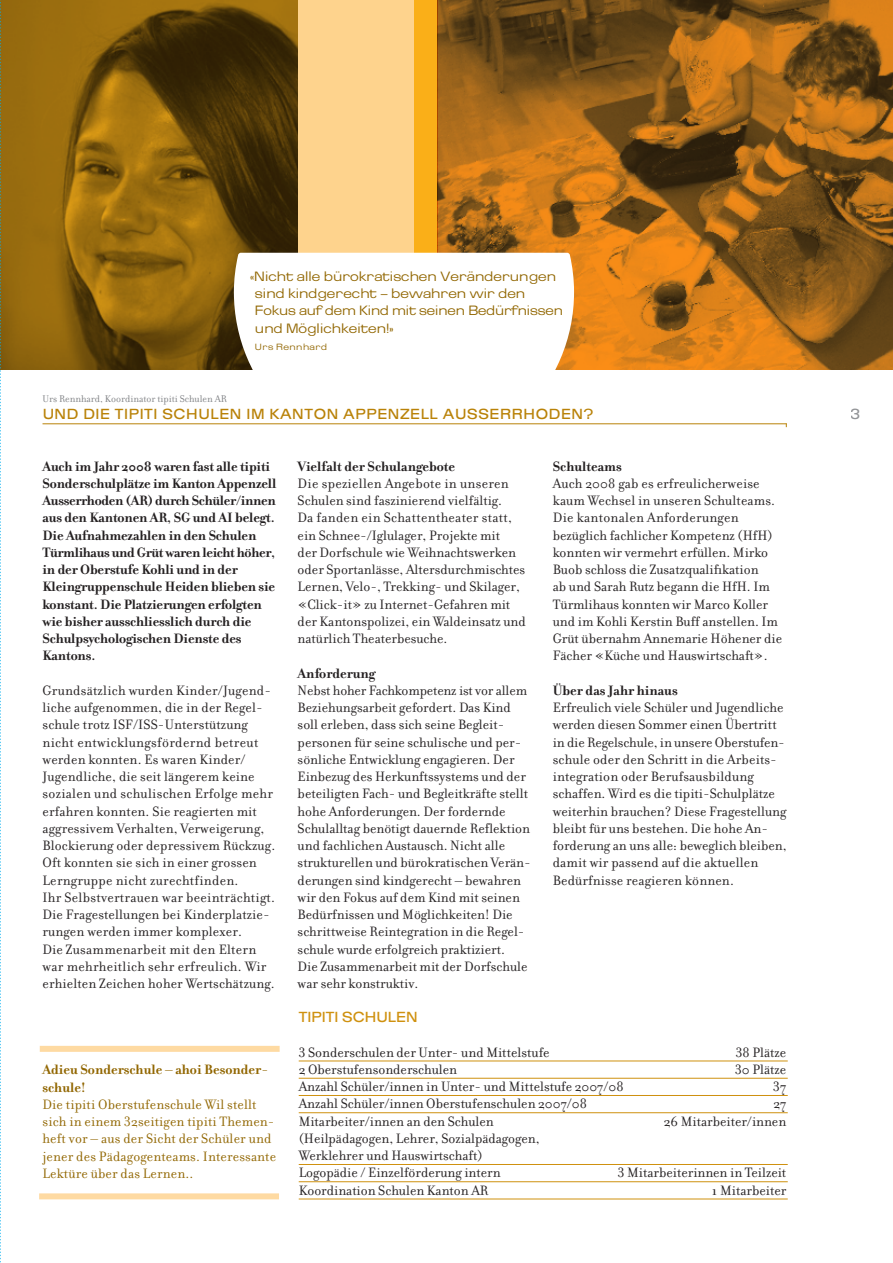
<style>
.page{position:relative;width:893px;height:1263px;background:#fff}
.page>*{position:absolute;margin:0;border:0;box-sizing:border-box;transform-origin:0 0}
.t1{font:14.7px/17.2px "Filosofia";color:#231f20}
.t2{font:700 14.7px/17.2px "Filosofia";letter-spacing:-.01em;color:#231f20}
.t3{font:14.7px/17.2px "Filosofia";letter-spacing:.01em;color:#916600}
.t4{font:14.7px "Cg Brazilia Seven";letter-spacing:.04em;color:#b98208}
.t5{font:700 14.7px/17.2px "Filosofia";color:#916600}
.t6{font:14.7px "Cg Brazilia Seven";color:#cf910f}
.t7{font:14.7px "Cg Brazilia Seven";color:#939598}
.t8{font:13.5px/17.2px "Cg Brazilia Three";color:#916600}
.t9{font:10.5px "Filosofia";color:#808285}
.t10{font:9px "Cg Brazilia Three";letter-spacing:.04em;color:#916600}
</style>
<div class="page">
<div style="left:298px;top:0;width:116px;height:370px;background:#fed38d"></div>
<img style="left:1px;top:0;width:297px;height:370px">
<div style="left:414px;top:0;width:24px;height:370px;background:#faaf18"></div>
<img style="left:438px;top:0;width:455px;height:370px">
<svg style="left:234px;top:253px;width:340px;height:172px"></svg>
<hr style="left:43px;top:423px;width:744px;height:1px;background:#b98208">
<hr style="left:299px;top:1060px;width:489px;height:1px;background:#cf910f">
<hr style="left:299px;top:1078px;width:489px;height:1px;background:#cf910f">
<hr style="left:299px;top:1095px;width:489px;height:1px;background:#cf910f">
<hr style="left:299px;top:1112px;width:489px;height:1px;background:#cf910f">
<hr style="left:299px;top:1164px;width:489px;height:1px;background:#cf910f">
<hr style="left:299px;top:1181px;width:489px;height:1px;background:#cf910f">
<hr style="left:299px;top:1198px;width:489px;height:1px;background:#cf910f">
<svg style="left:0;top:0;width:1px;height:1263px"></svg>
<div style="left:40px;top:1046px;width:240px;height:6px;background:#fedaa2"></div>
<div style="left:39px;top:1193px;width:240px;height:6px;background:#fedaa2"></div>
<p class="t9" style="left:43px;top:393px;width:186px">Urs Rennhard, Koordinator tipiti Schulen AR</p>
<p class="t8" style="left:255px;top:267px;width:310px;text-indent:-5px">«Nicht alle bürokratischen Veränderungen sind kindgerecht – bewahren wir den Fokus auf dem Kind mit seinen Bedürfnissen und Möglichkeiten!»</p>
<p class="t10" style="left:255px;top:341px;width:73px">Urs Rennhard</p>
<p class="t4" style="left:43px;top:405px;width:413px">UND DIE TIPITI SCHU LEN IM KANTON APPENZELL AUSS</p>
<p class="t4" style="left:490px;top:405px;width:105px">ERRHODEN?</p>
<p class="t2" style="left:43px;top:458px;width:235px">Auch im Jahr 2008 waren fast alle tipiti Sonderschulplätze im Kanton Appenzell Ausserrhoden (AR) durch Schüler/innen aus den Kantonen AR, SG und AI belegt.<br>Die Aufnahmezahlen in den Schulen Türmlihaus und Grüt waren leicht höher, in der Oberstufe Kohli und in der Kleingruppenschule Heiden blieben sie konstant. Die Platzierungen erfolgten wie bisher ausschliesslich durch die Schulpsychologischen Dienste des Kantons.</p>
<p class="t1" style="left:43px;top:682px;width:234px">Grundsätzlich wurden Kinder/Jugend&shy;liche aufgenommen, die in der Regel&shy;schule trotz ISF/ISS-Unterstützung nicht entwicklungsfördernd betreut werden konnten. Es waren Kinder/ Jugendliche, die seit längerem keine sozialen und schulischen Erfolge mehr erfahren konnten. Sie reagierten mit aggressivem Verhalten, Verweigerung, Blockierung oder depressivem Rückzug.<br>Oft konnten sie sich in einer grossen Lerngruppe nicht zurechtfinden.<br>Ihr Selbstvertrauen war beeinträchtigt.<br>Die Fragestellungen bei Kinderplatzie&shy;rungen werden immer komplexer.<br>Die Zusammenarbeit mit den Eltern war mehrheitlich sehr erfreulich. Wir erhielten Zeichen hoher Wertschätzung.</p>
<p class="t5" style="left:43px;top:1061px;width:227px">Adieu Sonderschule – ahoi Besonder&shy;schule!</p>
<p class="t3" style="left:43px;top:1096px;width:235px">Die tipiti Oberstufenschule Wil stellt sich in einem 32seitigen tipiti Themen&shy;heft vor – aus der Sicht der Schüler und jener des Pädagogenteams. Interessante Lektüre über das Lernen..</p>
<p class="t2" style="left:298px;top:458px;width:159px">Vielfalt der Schulangebote</p>
<p class="t1" style="left:298px;top:475px;width:230px">Die speziellen Angebote in unseren Schulen sind faszinierend vielfältig.<br>Da fanden ein Schattentheater statt, ein Schnee-/Iglulager, Projekte mit<br>der Dorfschule wie Weihnachtswerken oder Sportanlässe, Altersdurchmischtes Lernen, Velo-, Trekking- und Skilager, «Click-it» zu Internet-Gefahren mit der Kantonspolizei, ein Waldeinsatz und natürlich Theaterbesuche.</p>
<p class="t2" style="left:298px;top:664px;width:79px">Anforderung</p>
<p class="t1" style="left:298px;top:682px;width:235px">Nebst hoher Fachkompetenz ist vor allem Beziehungsarbeit gefordert. Das Kind soll erleben, dass sich seine Begleit&shy;personen für seine schulische und per&shy;sönliche Entwicklung engagieren. Der Einbezug des Herkunftssystems und der beteiligten Fach- und Begleitkräfte stellt hohe Anforderungen. Der fordernde Schulalltag benötigt dauernde Reflektion und fachlichen Austausch. Nicht alle strukturellen und bürokratischen Verän&shy;derungen sind kindgerecht – bewahren wir den Fokus auf dem Kind mit seinen Bedürfnissen und Möglichkeiten! Die schrittweise Reintegration in die Regel&shy;schule wurde erfolgreich praktiziert.<br>Die Zusammenarbeit mit der Dorfschule war sehr konstruktiv.</p>
<p class="t2" style="left:553px;top:457px;width:70px">Schulteams</p>
<p class="t1" style="left:553px;top:475px;width:231px">Auch 2008 gab es erfreulicherweise kaum Wechsel in unseren Schulteams.<br>Die kantonalen Anforderungen bezüglich fachlicher Kompetenz (HfH) konnten wir vermehrt erfüllen. Mirko Buob schloss die Zusatzqualifikation<br>ab und Sarah Rutz begann die HfH. Im Türmlihaus konnten wir Marco Koller und im Kohli Kerstin Buff anstellen. Im Grüt übernahm Annemarie Höhener die Fächer «Küche und Hauswirtschaft».</p>
<p class="t2" style="left:553px;top:682px;width:126px">Über das Jahr hinaus</p>
<p class="t1" style="left:553px;top:699px;width:235px">Erfreulich viele Schüler und Jugendliche werden diesen Sommer einen Übertritt in die Regelschule, in unsere Oberstufen&shy;schule oder den Schritt in die Arbeits&shy;integration oder Berufsausbildung schaffen. Wird es die tipiti-Schulplätze weiterhin brauchen? Diese Fragestellung bleibt für uns bestehen. Die hohe An&shy;forderung an uns alle: beweglich bleiben, damit wir passend auf die aktuellen Bedürfnisse reagieren können.</p>
<p class="t6" style="left:299px;top:1008px;width:8px">TIPITI</p>
<p class="t6" style="left:342px;top:1008px;width:46px">SCHULEN</p>
<p class="t1" style="left:299px;top:1043px;width:252px">3 Sonderschulen der Unter- und Mittelstufe</p>
<p class="t1" style="left:736px;top:1043px;width:52px">38 Plätze</p>
<p class="t1" style="left:299px;top:1061px;width:160px">2 Oberstufensonderschulen</p>
<p class="t1" style="left:735px;top:1061px;width:53px">30 Plätze</p>
<p class="t1" style="left:299px;top:1078px;width:326px">Anzahl Schüler/innen in Unter- und Mittelstufe 2007/08</p>
<p class="t1" style="left:773px;top:1078px;width:14px">37</p>
<p class="t1" style="left:299px;top:1095px;width:290px">Anzahl Schüler/innen Oberstufenschulen 2007/08</p>
<p class="t1" style="left:773px;top:1095px;width:14px">27</p>
<p class="t1" style="left:299px;top:1112px;width:196px">Mitarbeiter/innen an den Schulen</p>
<p class="t1" style="left:664px;top:1112px;width:124px">26 Mitarbeiter/innen</p>
<p class="t1" style="left:299px;top:1130px;width:242px">(Heilpädagogen, Lehrer, Sozialpädagogen,<br>Werklehrer und Hauswirtschaft)<br>Logopädie / Einzelförderung intern</p>
<p class="t1" style="left:618px;top:1164px;width:170px">3 Mitarbeiterinnen in Teilzeit</p>
<p class="t1" style="left:299px;top:1181px;width:191px">Koordination Schulen Kanton AR</p>
<p class="t1" style="left:712px;top:1181px;width:76px">1 Mitarbeiter</p>
<p class="t7" style="left:851px;top:405px;width:11px">3</p>
</div>
